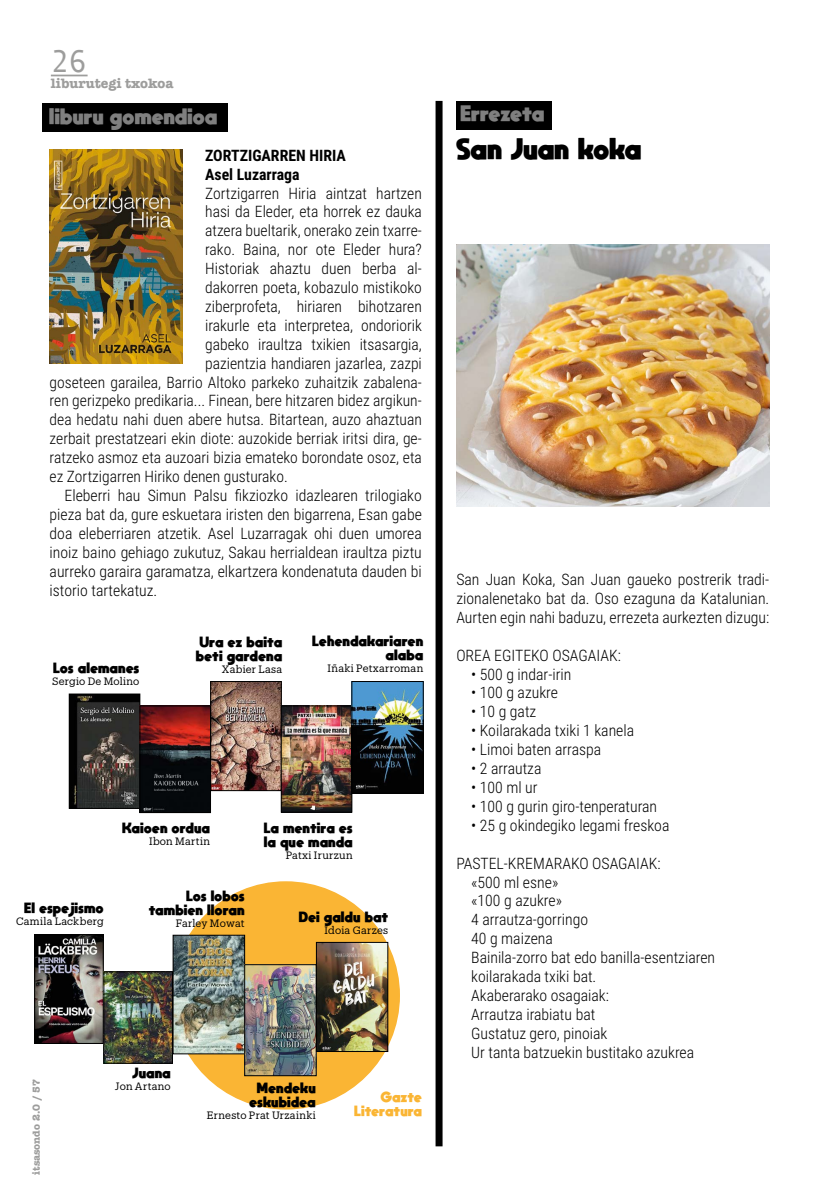
<style>
.page{position:relative;width:819px;height:1196px;background:#fff}
.page>*{position:absolute;margin:0;border:0;box-sizing:border-box;transform-origin:0 0}
.t1{font:31.5px "Andale Mono";color:#9d9d9c}
.t2{font:800 21px "moon get";letter-spacing:.015em;color:#000}
.t3{font:300 15.75px/18.9px "Roboto Condensed";color:#000;text-align:justify}
.t4{font:700 15.75px/18.9px "Roboto Condensed";color:#000}
.t5{font:800 15.75px "moon get";letter-spacing:.02em;color:#fff}
.t6{font:700 14px "American Typewriter";color:#9d9d9c}
.t7{font:800 10.5px/14px "moon get";letter-spacing:.03em;color:#000;text-align:right}
.t8{font:10.5px "Produkt";letter-spacing:.025em;color:#000}
.t9{font:800 10.5px/14px "moon get";letter-spacing:.025em;color:#fab534;text-align:right}
.t10{font:700 10.5px "American Typewriter";color:#9d9d9c}
</style>
<div class="page">
<hr style="left:51px;top:75px;width:37px;height:1px;background:#9d9d9c">
<div style="left:456px;top:102px;width:96px;height:28px;background:#000"></div>
<div style="left:42px;top:103px;width:186px;height:28px;background:#000"></div>
<img style="left:50px;top:149px;width:133px;height:215px">
<div style="left:172px;top:882px;width:227px;height:226px;background:#fab534;border-radius:50%"></div>
<img style="left:175px;top:936px;width:68px;height:116px">
<div style="left:173px;top:934px;width:72px;height:120px;border:1px solid #000"></div>
<img style="left:246px;top:966px;width:68px;height:108px">
<div style="left:244px;top:964px;width:72px;height:112px;border:1px solid #000"></div>
<img style="left:318px;top:944px;width:68px;height:106px">
<div style="left:316px;top:942px;width:72px;height:110px;border:1px solid #000"></div>
<img style="left:36px;top:936px;width:66px;height:105px">
<div style="left:34px;top:934px;width:70px;height:109px;border:1px solid #000"></div>
<img style="left:105px;top:973px;width:66px;height:88px">
<div style="left:103px;top:971px;width:70px;height:92px;border:1px solid #000"></div>
<img style="left:212px;top:683px;width:68px;height:106px">
<div style="left:210px;top:681px;width:72px;height:110px;border:1px solid #000"></div>
<img style="left:283px;top:707px;width:67px;height:103px">
<div style="left:281px;top:705px;width:71px;height:107px;border:1px solid #000"></div>
<img style="left:71px;top:695px;width:67px;height:111px">
<div style="left:69px;top:693px;width:71px;height:115px;border:1px solid #000"></div>
<img style="left:141px;top:707px;width:68px;height:104px">
<div style="left:139px;top:705px;width:72px;height:108px;border:1px solid #000"></div>
<img style="left:353px;top:683px;width:68px;height:108px">
<div style="left:351px;top:681px;width:72px;height:112px;border:1px solid #000"></div>
<img style="left:456px;top:244px;width:313px;height:262px">
<div style="left:435px;top:101px;width:7px;height:1045px;background:#000"></div>
<h1 class="t1" style="left:51px;top:40px;width:38px">26</h1>
<p class="t6" style="left:51px;top:71px;width:124px">liburutegi txokoa</p>
<p class="t5" style="left:50px;top:106px;width:169px">liburu gomendioa</p>
<p class="t4" style="left:205px;top:145px;width:142px">ZORTZIGARREN HIRIA<br>Asel Luzarraga</p>
<p class="t3" style="left:205px;top:183px;width:218px">Zortzigarren Hiria aintzat hartzen</p>
<p class="t3" style="left:205px;top:202px;width:218px">hasi da Eleder, eta horrek ez dauka</p>
<p class="t3" style="left:205px;top:221px;width:218px">atzera bueltarik, onerako zein txarre-</p>
<p class="t3" style="left:205px;top:240px;width:218px">rako. Baina, nor ote Eleder hura?</p>
<p class="t3" style="left:205px;top:258px;width:218px">Historiak ahaztu duen berba al-</p>
<p class="t3" style="left:205px;top:277px;width:218px">dakorren poeta, kobazulo mistikoko</p>
<p class="t3" style="left:205px;top:296px;width:218px">ziberprofeta, hiriaren bihotzaren</p>
<p class="t3" style="left:205px;top:315px;width:218px">irakurle eta interpretea, ondoriorik</p>
<p class="t3" style="left:205px;top:334px;width:218px">gabeko iraultza txikien itsasargia,</p>
<p class="t3" style="left:205px;top:353px;width:218px">pazientzia handiaren jazarlea, zazpi</p>
<p class="t3" style="left:50px;top:372px;width:374px">goseteen garailea, Barrio Altoko parkeko zuhaitzik zabalena-</p>
<p class="t3" style="left:50px;top:391px;width:374px">ren gerizpeko predikaria... Finean, bere hitzaren bidez argikun-</p>
<p class="t3" style="left:50px;top:410px;width:374px">dea hedatu nahi duen abere hutsa. Bitartean, auzo ahaztuan</p>
<p class="t3" style="left:50px;top:429px;width:374px">zerbait prestatzeari ekin diote: auzokide berriak iritsi dira, ge-</p>
<p class="t3" style="left:50px;top:447px;width:374px">ratzeko asmoz eta auzoari bizia emateko borondate osoz, eta</p>
<p class="t3" style="left:50px;top:466px;width:240px">ez Zortzigarren Hiriko denen gusturako.</p>
<p class="t3" style="left:64px;top:485px;width:359px">Eleberri hau Simun Palsu fikziozko idazlearen trilogiako</p>
<p class="t3" style="left:50px;top:504px;width:374px">pieza bat da, gure eskuetara iristen den bigarrena, Esan gabe</p>
<p class="t3" style="left:50px;top:523px;width:374px">doa eleberriaren atzetik. Asel Luzarragak ohi duen umorea</p>
<p class="t3" style="left:50px;top:542px;width:374px">inoiz baino gehiago zukutuz, Sakau herrialdean iraultza piztu</p>
<p class="t3" style="left:50px;top:561px;width:374px">aurreko garaira garamatza, elkartzera kondenatuta dauden bi</p>
<p class="t3" style="left:50px;top:580px;width:109px">istorio tartekatuz.</p>
<p class="t7" style="left:53px;top:660px;width:87px">Los alemanes</p>
<p class="t8" style="left:52px;top:673px;width:89px">Sergio De Molino</p>
<p class="t7" style="left:196px;top:634px;width:87px;text-align:center">Ura ez baita beti gardena</p>
<p class="t8" style="left:222px;top:662px;width:62px">Xabier Lasa</p>
<p class="t7" style="left:312px;top:633px;width:112px">Lehendakariaren alaba</p>
<p class="t8" style="left:327px;top:660px;width:97px">Iñaki Petxarroman</p>
<p class="t7" style="left:25px;top:900px;width:80px">El espejismo</p>
<p class="t8" style="left:16px;top:914px;width:89px">Camila Lackberg</p>
<p class="t7" style="left:122px;top:820px;width:89px">Kaioen ordua</p>
<p class="t8" style="left:149px;top:833px;width:62px">Ibon Martin</p>
<p class="t7" style="left:149px;top:888px;width:97px">Los lobos tambien lloran</p>
<p class="t8" style="left:176px;top:915px;width:70px">Farley Mowat</p>
<p class="t7" style="left:264px;top:820px;width:90px;text-align:left">La mentira es la que manda</p>
<p class="t8" style="left:286px;top:847px;width:68px">Patxi Irurzun</p>
<p class="t7" style="left:299px;top:909px;width:91px">Dei galdu bat</p>
<p class="t8" style="left:324px;top:923px;width:65px">Idoia Garzes</p>
<p class="t10" style="left:27px;top:1174px;width:97px;rotate:-90deg">itsasondo 2.0 / 57</p>
<p class="t7" style="left:133px;top:1065px;width:40px">Juana</p>
<p class="t8" style="left:115px;top:1079px;width:57px">Jon Artano</p>
<p class="t7" style="left:249px;top:1080px;width:68px">Mendeku eskubidea</p>
<p class="t8" style="left:207px;top:1108px;width:110px">Ernesto Prat Urzainki</p>
<p class="t9" style="left:354px;top:1089px;width:69px">Gazte<br>Literatura</p>
<p class="t5" style="left:461px;top:104px;width:85px">Errezeta</p>
<h2 class="t2" style="left:456px;top:135px;width:186px">San Juan koka</h2>
<p class="t3" style="left:456px;top:569px;width:314px">San Juan Koka, San Juan gaueko postrerik tradi&shy;zionalenetako bat da. Oso ezaguna da Katalunian.<br>Aurten egin nahi baduzu, errezeta aurkezten dizugu:</p>
<p class="t3" style="left:456px;top:645px;width:166px">OREA EGITEKO OSAGAIAK:</p>
<p class="t3" style="left:471px;top:664px;width:102px">• 500 g indar-irin</p>
<p class="t3" style="left:471px;top:683px;width:88px">• 100 g azukre</p>
<p class="t3" style="left:471px;top:701px;width:67px">• 10 g gatz</p>
<p class="t3" style="left:471px;top:720px;width:164px">• Koilarakada txiki 1 kanela</p>
<p class="t3" style="left:471px;top:739px;width:131px">• Limoi baten arraspa</p>
<p class="t3" style="left:471px;top:758px;width:72px">• 2 arrautza</p>
<p class="t3" style="left:471px;top:777px;width:68px">• 100 ml ur</p>
<p class="t3" style="left:471px;top:796px;width:187px">• 100 g gurin giro-tenperaturan</p>
<p class="t3" style="left:471px;top:815px;width:200px">• 25 g okindegiko legami freskoa</p>
<p class="t3" style="left:471px;top:853px;width:245px;text-align:left;text-indent:-15px">PASTEL-KREMARAKO OSAGAIAK:<br>«500 ml esne»<br>«100 g azukre»<br>4 arrautza-gorringo<br>40 g maizena<br>Bainila-zorro bat edo banilla-esentziaren koilarakada txiki bat.<br>Akaberarako osagaiak:<br>Arrautza irabiatu bat<br>Gustatuz gero, pinoiak<br>Ur tanta batzuekin bustitako azukrea</p>
</div>
